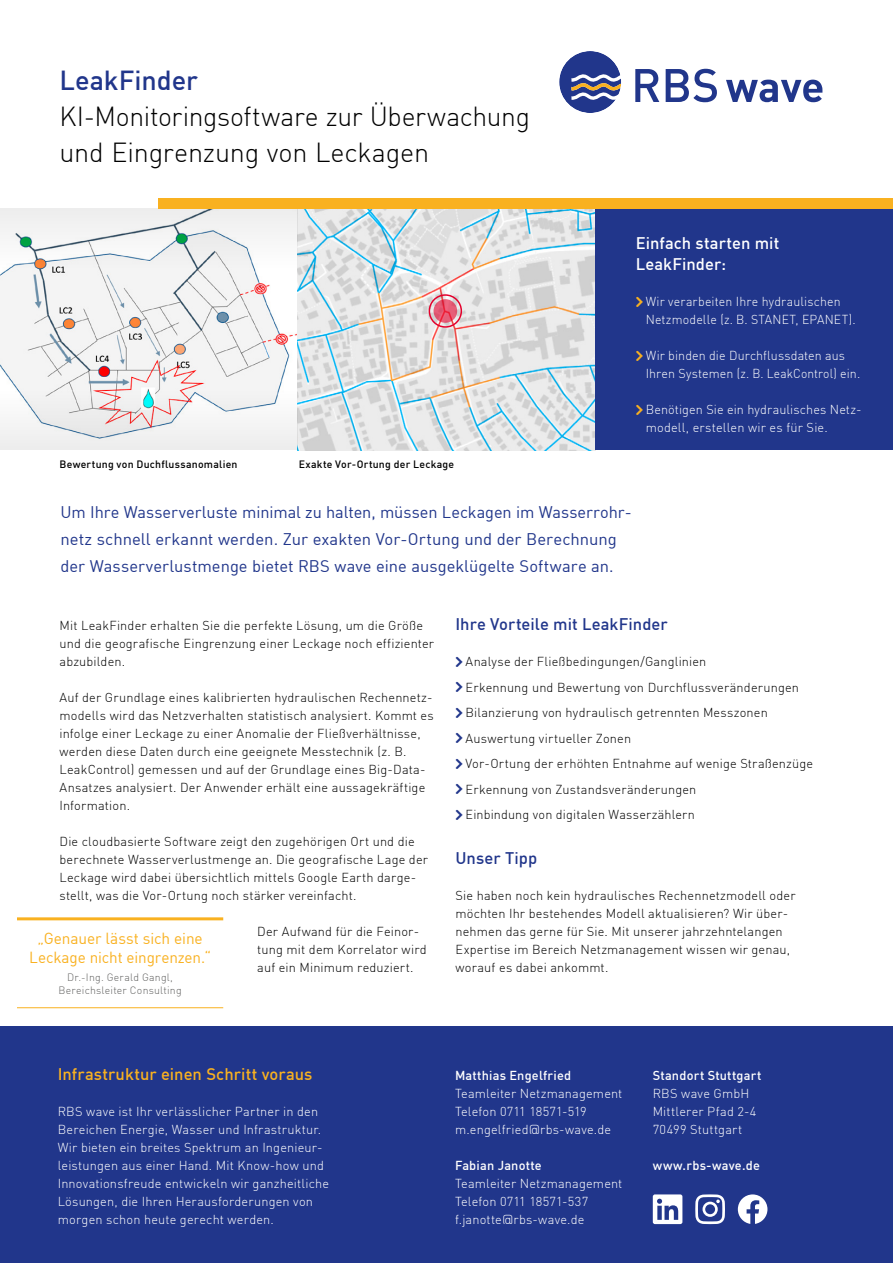
<style>
.page{position:relative;width:893px;height:1263px;background:#fff}
.page>*{position:absolute;margin:0;border:0;box-sizing:border-box;transform-origin:0 0}
.t1{font:300 27px/36px "En BWDIN Pro";letter-spacing:-.01em;color:#000}
.t2{font:500 27px "En BWDIN Pro";color:#21368b}
.t3{font:16.5px/27px "En BWDIN Pro";color:#21368b}
.t4{font:500 16.5px "En BWDIN Pro";letter-spacing:.005em;color:#21368b}
.t5{font:500 16.5px "En BWDIN Pro";letter-spacing:.005em;color:#f9b120}
.t6{font:500 16.5px/21px "En BWDIN Pro";letter-spacing:.005em;color:#fff}
.t7{font:15.75px/18.9px "En BWDIN Pro";letter-spacing:-.005em;color:#f9b120;text-align:center}
.t8{font:300 12.75px/18px "En BWDIN Pro";letter-spacing:.015em;color:#000}
.t9{font:300 12.75px/18px "En BWDIN Pro";letter-spacing:.015em;color:#fff}
.t10{font:500 12.75px "En BWDIN Pro";letter-spacing:.015em;color:#fff}
.t11{font:500 10.5px "En BWDIN Pro";letter-spacing:.025em;color:#000}
.t12{font:300 10.5px/12.6px "En BWDIN Pro";letter-spacing:.02em;color:#636362;text-align:center}
.s1{font-weight:400;font-size:18px;color:#f9b120}
.s2{font-weight:400;font-size:18px;color:#21368b}
</style>
<div class="page">
<svg style="left:298px;top:209px;width:297px;height:241px;background:#dadfe1"></svg>
<div style="left:0;top:1026px;width:893px;height:237px;background:#21368b"></div>
<div style="left:595px;top:209px;width:298px;height:241px;background:#21368b"></div>
<svg style="left:0;top:208px;width:34px;height:1px"></svg>
<svg style="left:0;top:209px;width:298px;height:241px;fill:#f3f3f3"></svg>
<svg style="left:738px;top:1194px;width:29px;height:30px"></svg>
<svg style="left:695px;top:1194px;width:30px;height:30px"></svg>
<svg style="left:653px;top:1194px;width:29px;height:30px"></svg>
<div style="left:429px;top:294px;width:33px;height:34px;border:2px solid #e4002c;border-radius:50%"></div>
<svg style="left:434px;top:299px;width:23px;height:24px"></svg>
<div style="left:158px;top:198px;width:735px;height:11px;background:#f9b120"></div>
<hr style="left:17px;top:1007px;width:206px;height:1px;background:#f9b120">
<hr style="left:17px;top:917px;width:206px;height:3px;background:#f9b120">
<svg style="left:635px;top:69px;width:24px;height:33px"></svg>
<svg style="left:666px;top:69px;width:51px;height:33px"></svg>
<svg style="left:726px;top:80px;width:96px;height:22px"></svg>
<svg style="left:559px;top:51px;width:62px;height:62px"></svg>
<h1 class="t2" style="left:60px;top:58px;width:140px">LeakFinder</h1>
<h1 class="t1" style="left:60px;top:96px;width:472px">KI-Monitoringsoftware zur Überwachung und Eingrenzung von Leckagen</h1>
<p class="t11" style="left:60px;top:456px;width:180px">Bewertung von Duchflussanomalien</p>
<p class="t11" style="left:299px;top:456px;width:157px">Exakte Vor-Ortung der Leckage</p>
<p class="t6" style="left:636px;top:230px;width:145px">Einfach starten mit<br>LeakFinder:</p>
<p class="t9" style="left:646px;top:291px;width:211px;text-indent:-10px"><span class="s1">»</span> Wir verarbeiten Ihre hydraulischen<br>Netzmodelle (z. B. STANET, EPANET).</p>
<p class="t9" style="left:646px;top:345px;width:216px;text-indent:-10px"><span class="s1">»</span> Wir binden die Durchflussdaten aus<br>Ihren Systemen (z. B. LeakControl) ein.</p>
<p class="t9" style="left:646px;top:399px;width:217px;text-indent:-10px"><span class="s1">»</span> Benötigen Sie ein hydraulisches Netz&shy;modell, erstellen wir es für Sie.</p>
<p class="t3" style="left:61px;top:497px;width:573px">Um Ihre Wasserverluste minimal zu halten, müssen Leckagen im Wasserrohr&shy;netz schnell erkannt werden. Zur exakten Vor-Ortung und der Berechnung der Wasserverlustmenge bietet RBS wave eine ausgeklügelte Software an.</p>
<p class="t8" style="left:60px;top:615px;width:376px">Mit LeakFinder erhalten Sie die perfekte Lösung, um die Größe und die geografische Eingrenzung einer Leckage noch effizienter abzubilden.</p>
<p class="t8" style="left:60px;top:687px;width:376px">Auf der Grundlage eines kalibrierten hydraulischen Rechennetz&shy;modells wird das Netzverhalten statistisch analysiert. Kommt es infolge einer Leckage zu einer Anomalie der Fließverhältnisse, werden diese Daten durch eine geeignete Messtechnik (z. B.<br>LeakControl) gemessen und auf der Grundlage eines Big-Data-Ansatzes analysiert. Der Anwender erhält eine aussagekräftige Information.</p>
<p class="t8" style="left:60px;top:831px;width:370px">Die cloudbasierte Software zeigt den zugehörigen Ort und die berechnete Wasserverlustmenge an. Die geografische Lage der Leckage wird dabei übersichtlich mittels Google Earth darge&shy;stellt, was die Vor-Ortung noch stärker vereinfacht.</p>
<p class="t8" style="left:257px;top:921px;width:171px">Der Aufwand für die Feinor&shy;tung mit dem Korrelator wird auf ein Minimum reduziert.</p>
<p class="t7" style="left:29px;top:928px;width:183px">„Genauer lässt sich eine<br>Leckage nicht eingrenzen.“</p>
<p class="t12" style="left:59px;top:970px;width:125px">Dr.-Ing. Gerald Gangl,<br>Bereichsleiter Consulting</p>
<p class="t4" style="left:455px;top:611px;width:214px">Ihre Vorteile mit LeakFinder</p>
<p class="t8" style="left:455px;top:648px;width:359px;line-height:25.5px"><span class="s2">»</span> Analyse der Fließbedingungen/Ganglinien<br><span class="s2">»</span> Erkennung und Bewertung von Durchflussveränderungen<br><span class="s2">»</span> Bilanzierung von hydraulisch getrennten Messzonen<br><span class="s2">»</span> Auswertung virtueller Zonen<br><span class="s2">»</span> Vor-Ortung der erhöhten Entnahme auf wenige Straßenzüge <span class="s2">»</span> Erkennung von Zustandsveränderungen<br><span class="s2">»</span> Einbindung von digitalen Wasserzählern</p>
<p class="t4" style="left:455px;top:845px;width:83px">Unser Tipp</p>
<p class="t8" style="left:455px;top:885px;width:342px">Sie haben noch kein hydraulisches Rechennetzmodell oder möchten Ihr bestehendes Modell aktualisieren? Wir über&shy;nehmen das gerne für Sie. Mit unserer jahrzehntelangen Expertise im Bereich Netzmanagement wissen wir genau, worauf es dabei ankommt.</p>
<p class="t5" style="left:58px;top:1061px;width:256px">Infrastruktur einen Schritt voraus</p>
<p class="t9" style="left:58px;top:1101px;width:273px">RBS wave ist Ihr verlässlicher Partner in den Bereichen Energie, Wasser und Infrastruktur.<br>Wir bieten ein breites Spektrum an Ingenieur&shy;leistungen aus einer Hand. Mit Know-how und Innovationsfreude entwickeln wir ganzheitliche Lösungen, die Ihren Herausforderungen von morgen schon heute gerecht werden.</p>
<p class="t10" style="left:455px;top:1065px;width:118px">Matthias Engelfried</p>
<p class="t9" style="left:455px;top:1083px;width:169px">Teamleiter Netzmanagement<br>Telefon 0711 18571-519 m.engelfried@rbs-wave.de</p>
<p class="t10" style="left:455px;top:1155px;width:88px">Fabian Janotte</p>
<p class="t9" style="left:455px;top:1173px;width:169px">Teamleiter Netzmanagement<br>Telefon 0711 18571-537 f.janotte@rbs-wave.de</p>
<p class="t10" style="left:653px;top:1065px;width:110px">Standort Stuttgart</p>
<p class="t9" style="left:653px;top:1083px;width:105px">RBS wave GmbH<br>Mittlerer Pfad 2-4<br>70499 Stuttgart</p>
<p class="t10" style="left:653px;top:1155px;width:109px">www.rbs-wave.de</p>
</div>
